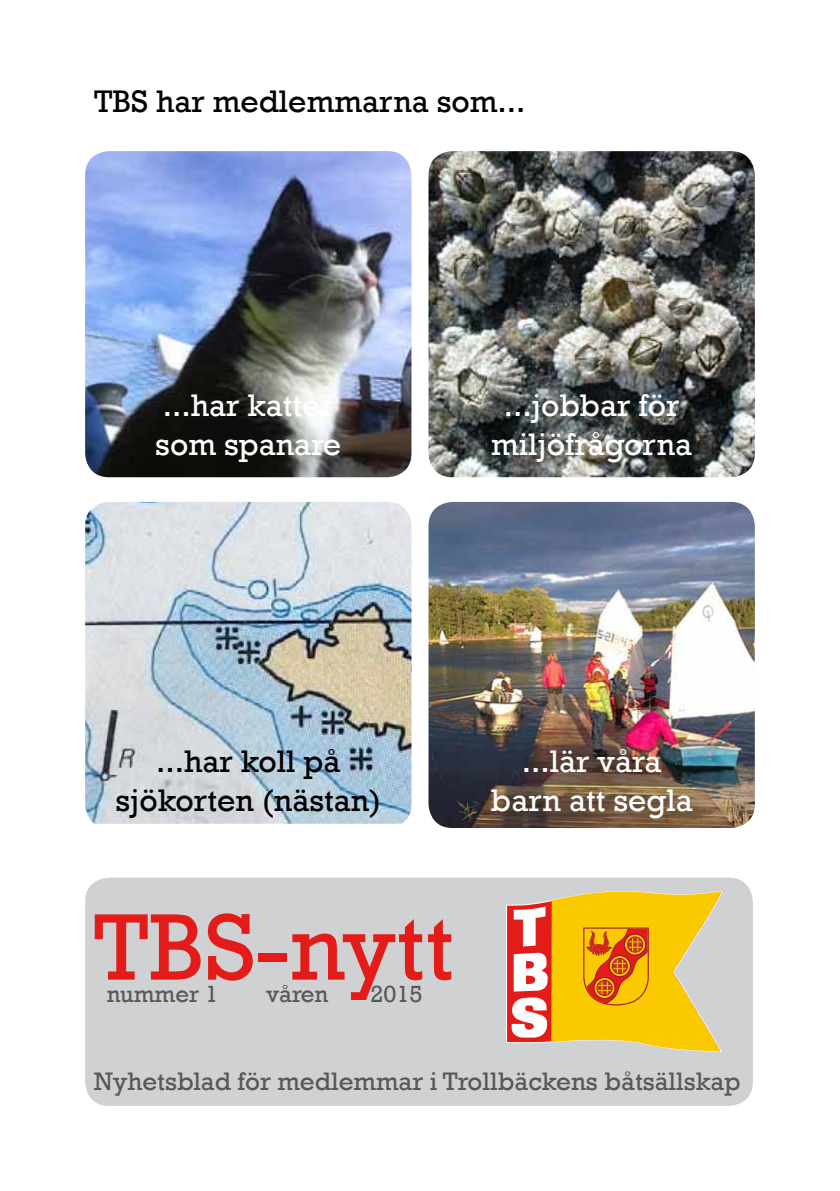
<style>
.page{position:relative;width:840px;height:1191px;background:#fff}
.page>*{position:absolute;margin:0;border:0;box-sizing:border-box;transform-origin:0 0}
.t1{font:96px "Rockwell";color:#e31c19}
.t2{font:32px/38.4px "Rockwell";color:#fff;text-align:center}
.t3{font:32px/38.4px "Rockwell";color:#000;text-align:center}
.t4{font:26px "Rockwell";color:#58585a}
.t5{font:24px "Rockwell";color:#58585a}
</style>
<div class="page">
<img style="left:428px;top:151px;width:326px;height:326px">
<img style="left:85px;top:151px;width:326px;height:326px">
<img style="left:428px;top:502px;width:326px;height:326px">
<img style="left:85px;top:502px;width:326px;height:321px">
<div style="left:85px;top:877px;width:667px;height:229px;background:#d0d1d2;border-radius:24px"></div>
<svg style="left:506px;top:891px;width:216px;height:161px"></svg>
<p class="t3" style="left:94px;top:83px;width:433px">TBS har medlemmarna som...</p>
<p class="t2" style="left:155px;top:387px;width:187px;text-align:left">...har katter som spanare</p>
<p class="t2" style="left:490px;top:387px;width:203px">...jobbar för miljöfrågorna</p>
<p class="t3" style="left:115px;top:742px;width:267px">...har koll på sjökorten (nästan)</p>
<p class="t2" style="left:490px;top:742px;width:203px">...lär våra barn att segla</p>
<h1 class="t1" style="left:94px;top:892px;width:362px">TBS-nytt</h1>
<p class="t5" style="left:107px;top:979px;width:113px">nummer 1</p>
<p class="t5" style="left:266px;top:979px;width:64px">våren</p>
<p class="t5" style="left:370px;top:979px;width:54px">2015</p>
<p class="t4" style="left:94px;top:1066px;width:647px">Nyhetsblad för medlemmar i Trollbäckens båtsällskap</p>
</div>
